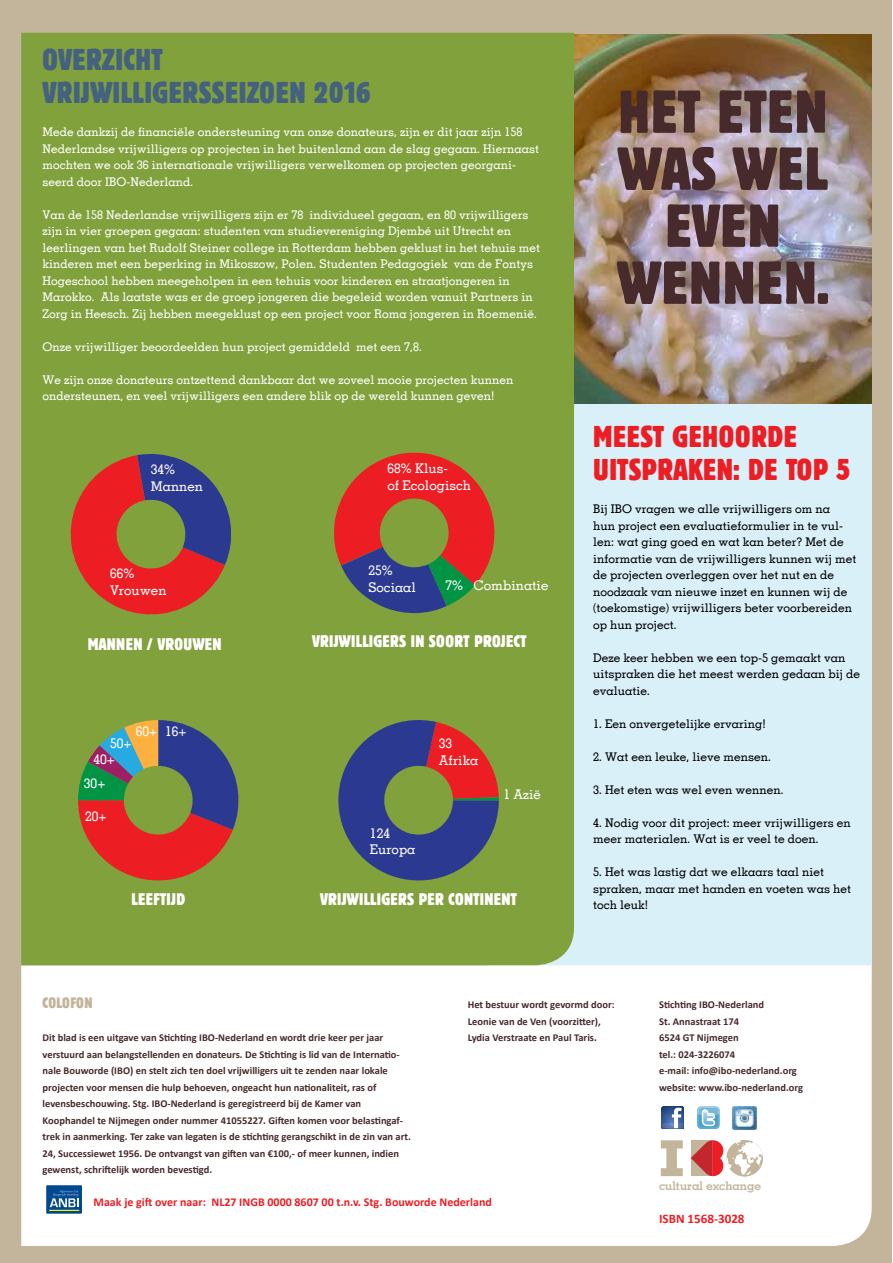
<style>
.page{position:relative;width:893px;height:1263px;background:#fff}
.page>*{position:absolute;margin:0;border:0;box-sizing:border-box;transform-origin:0 0}
.t1{font:condensed 60px/57px "Block BE";color:#472a2c;text-align:center}
.t2{font:condensed 30px/33px "Block BE";letter-spacing:.02em;color:#446180}
.t3{font:condensed 30px/33px "Block BE";letter-spacing:.02em;color:#ed1d24}
.t4{font:condensed 16.8px "Block BE";letter-spacing:.02em;color:#fff}
.t5{font:condensed 15px "Block BE";letter-spacing:.02em;color:#c2b59b}
.t6{font:500 13.35px/16.8px "Memphis";color:#fff}
.t7{font:700 13.05px "Calibri";color:#ed1d24}
.t8{font:500 12px/16.5px "Memphis";color:#fff}
.t9{font:500 12px/16.5px "Memphis";color:#000}
.t10{font:700 12px "Calibri";color:#ed1d24}
.t11{font:700 12px "Geometric Slab 703 BT";color:#c2b59b}
.t12{font:700 10.5px/16.5px "Calibri";color:#472a2c}
</style>
<div class="page">
<div style="left:0;top:0;width:892px;height:1263px;background:#c2b59b"></div>
<div style="left:489px;top:372px;width:383px;height:593px;background:#daf0f9"></div>
<div style="left:21px;top:965px;width:851px;height:281px;background:#fff"></div>
<div style="left:46px;top:1185px;width:36px;height:29px;background:#004990"></div>
<svg style="left:50px;top:1190px;width:29px;height:17px"></svg>
<hr style="left:49px;top:1210px;width:30px;height:1px;background:#ffef00">
<svg style="left:661px;top:1140px;width:22px;height:36px"></svg>
<svg style="left:691px;top:1140px;width:72px;height:36px"></svg>
<svg style="left:661px;top:1106px;width:23px;height:23px"></svg>
<svg style="left:697px;top:1106px;width:23px;height:23px"></svg>
<svg style="left:697px;top:1106px;width:23px;height:22px"></svg>
<div style="left:21px;top:33px;width:553px;height:932px;background:#80a13b"></div>
<img style="left:733px;top:1107px;width:23px;height:23px">
<svg style="left:71px;top:454px;width:160px;height:160px"></svg>
<svg style="left:334px;top:452px;width:162px;height:161px"></svg>
<svg style="left:78px;top:720px;width:160px;height:160px"></svg>
<svg style="left:338px;top:720px;width:161px;height:160px"></svg>
<img style="left:574px;top:34px;width:298px;height:370px">
<h2 class="t2" style="left:43px;top:43px;width:330px">OVERZICHT<br>VRIJWILLIGERSSEIZOEN 2016</h2>
<p class="t8" style="left:43px;top:124px;width:498px">Mede dankzij de financiële ondersteuning van onze donateurs, zijn er dit jaar zijn 158<br>Nederlandse vrijwilligers op projecten in het buitenland aan de slag gegaan. Hiernaast mochten we ook 36 internationale vrijwilligers verwelkomen op projecten georgani&shy;seerd door IBO-Nederland.</p>
<p class="t8" style="left:43px;top:206px;width:499px">Van de 158 Nederlandse vrijwilligers zijn er 78 individueel gegaan, en 80 vrijwilligers zijn in vier groepen gegaan: studenten van studievereniging Djembé uit Utrecht en leerlingen van het Rudolf Steiner college in Rotterdam hebben geklust in het tehuis met kinderen met een beperking in Mikoszow, Polen. Studenten Pedagogiek van de Fontys Hogeschool hebben meegeholpen in een tehuis voor kinderen en straatjongeren in Marokko. Als laatste was er de groep jongeren die begeleid worden vanuit Partners in Zorg in Heesch. Zij hebben meegeklust op een project voor Roma jongeren in Roemenië.</p>
<p class="t8" style="left:43px;top:338px;width:381px">Onze vrijwilliger beoordeelden hun project gemiddeld met een 7,8.</p>
<p class="t8" style="left:43px;top:371px;width:473px">We zijn onze donateurs ontzettend dankbaar dat we zoveel mooie projecten kunnen ondersteunen, en veel vrijwilligers een andere blik op de wereld kunnen geven!</p>
<p class="t6" style="left:151px;top:461px;width:54px">34%<br>Mannen</p>
<p class="t6" style="left:110px;top:565px;width:58px">66%<br>Vrouwen</p>
<h3 class="t4" style="left:88px;top:635px;width:135px">MANNEN / VROUWEN</h3>
<p class="t6" style="left:136px;top:722px;width:23px">60+</p>
<p class="t6" style="left:110px;top:734px;width:23px">50+</p>
<p class="t6" style="left:93px;top:750px;width:23px">40+</p>
<p class="t6" style="left:84px;top:774px;width:23px">30+</p>
<p class="t6" style="left:85px;top:808px;width:23px">20+</p>
<p class="t6" style="left:165px;top:723px;width:23px">16+</p>
<h3 class="t4" style="left:131px;top:889px;width:55px">LEEFTIJD</h3>
<p class="t6" style="left:387px;top:460px;width:85px">68% Klus-<br>of Ecologisch</p>
<p class="t6" style="left:368px;top:562px;width:49px">25%<br>Sociaal</p>
<p class="t6" style="left:445px;top:577px;width:105px">7% Combinatie</p>
<h3 class="t4" style="left:312px;top:632px;width:216px">VRIJWILLIGERS IN SOORT PROJECT</h3>
<p class="t6" style="left:439px;top:735px;width:41px">33<br>Afrika</p>
<p class="t6" style="left:370px;top:824px;width:47px">124<br>Europa</p>
<p class="t6" style="left:503px;top:786px;width:39px">1 Azië</p>
<h3 class="t4" style="left:320px;top:889px;width:199px">VRIJWILLIGERS PER CONTINENT</h3>
<h1 class="t1" style="left:617px;top:82px;width:214px">HET ETEN<br>WAS WEL<br>EVEN<br>WENNEN.</h1>
<h2 class="t3" style="left:593px;top:419px;width:258px">MEEST GEHOORDE<br>UITSPRAKEN: DE TOP 5</h2>
<p class="t9" style="left:593px;top:500px;width:265px">Bij IBO vragen we alle vrijwilligers om na<br>hun project een evaluatieformulier in te vul&shy;len: wat ging goed en wat kan beter? Met de informatie van de vrijwilligers kunnen wij met de projecten overleggen over het nut en de noodzaak van nieuwe inzet en kunnen wij de (toekomstige) vrijwilligers beter voorbereiden op hun project.</p>
<p class="t9" style="left:593px;top:649px;width:269px">Deze keer hebben we een top-5 gemaakt van uitspraken die het meest werden gedaan bij de evaluatie.</p>
<p class="t9" style="left:593px;top:715px;width:174px">1. Een onvergetelijke ervaring!</p>
<p class="t9" style="left:593px;top:748px;width:180px">2. Wat een leuke, lieve mensen.</p>
<p class="t9" style="left:593px;top:781px;width:192px">3. Het eten was wel even wennen.</p>
<p class="t9" style="left:593px;top:814px;width:259px">4. Nodig voor dit project: meer vrijwilligers en meer materialen. Wat is er veel te doen.</p>
<p class="t9" style="left:593px;top:863px;width:260px">5. Het was lastig dat we elkaars taal niet spraken, maar met handen en voeten was het toch leuk!</p>
<p class="t5" style="left:43px;top:994px;width:52px">COLOFON</p>
<p class="t12" style="left:468px;top:996px;width:148px">Het bestuur wordt gevormd door:<br>Leonie van de Ven (voorzitter),<br>Lydia Verstraate en Paul Taris.</p>
<p class="t12" style="left:659px;top:996px;width:145px">Stichting IBO-Nederland<br>St. Annastraat 174<br>6524 GT Nijmegen<br>tel.: 024-3226074<br>e-mail: info@ibo-nederland.org website: www.ibo-nederland.org</p>
<p class="t12" style="left:43px;top:1029px;width:370px">Dit blad is een uitgave van Stichting IBO-Nederland en wordt drie keer per jaar verstuurd aan belangstellenden en donateurs. De Stichting is lid van de Internatio&shy;nale Bouworde (IBO) en stelt zich ten doel vrijwilligers uit te zenden naar lokale projecten voor mensen die hulp behoeven, ongeacht hun nationaliteit, ras of levensbeschouwing. Stg. IBO-Nederland is geregistreerd bij de Kamer van Koophandel te Nijmegen onder nummer 41055227. Giften komen voor belastingaf&shy;trek in aanmerking. Ter zake van legaten is de stichting gerangschikt in de zin van art.<br>24, Successiewet 1956. De ontvangst van giften van €100,- of meer kunnen, indien gewenst, schriftelijk worden bevestigd.</p>
<p class="t10" style="left:94px;top:1194px;width:400px">Maak je gift over naar: NL27 INGB 0000 8607 00 t.n.v. Stg. Bouworde Nederland</p>
<p class="t11" style="left:659px;top:1178px;width:104px">cultural exchange</p>
<p class="t7" style="left:659px;top:1209px;width:87px">ISBN 1568-3028</p>
</div>
